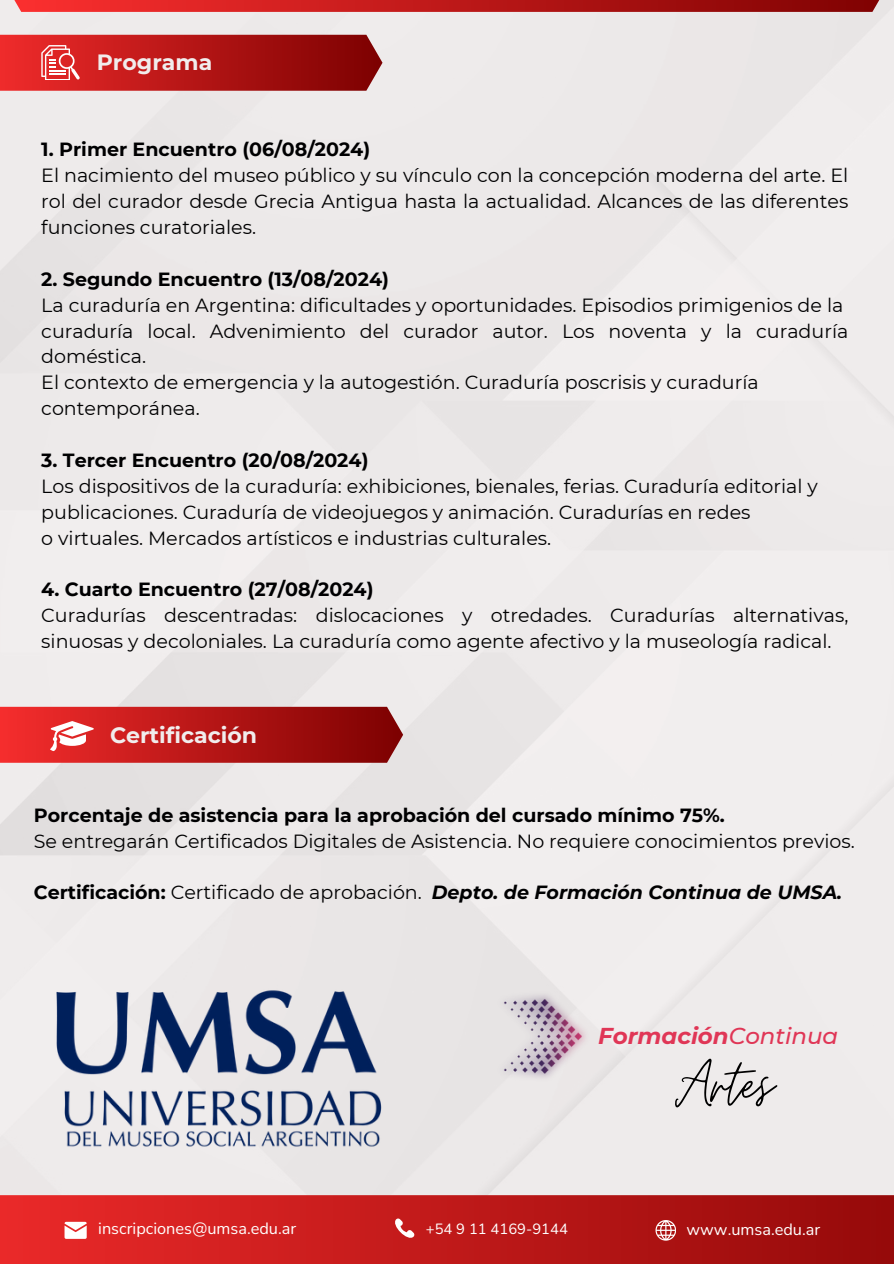
<style>
.page{position:relative;width:894px;height:1264px;background:#fff}
.page>*{position:absolute;margin:0;border:0;box-sizing:border-box;transform-origin:0 0}
.t1{font:70.05px "Moon Time";color:#000}
.t2{font:italic 700 22.95px "Montserrat";color:#e03656}
.t3{font:700 22.05px "Montserrat";color:#f1eded}
.t4{font:19.05px/25.8px "Montserrat";color:#000001}
.t5{font:italic 700 19.05px "Montserrat";color:#000001}
.t6{font:16.35px "Nunito";color:#fffffe}
.t7{font:14.85px "Nunito";color:#fffffe}
.s1{font-weight:700}
.s2{font-style:normal}
.s3{font-weight:400;font-style:normal}
.s4{font-weight:500}
</style>
<div class="page">
<div style="left:0;top:12px;width:893px;height:1183px;background:#eeebeb"></div>
<svg style="left:0;top:0;width:893px;height:12px;background:#bf2222"></svg>
<svg style="left:0;top:35px;width:382px;height:56px;background:#b81f1f"></svg>
<svg style="left:0;top:706px;width:403px;height:56px;background:#bc2424"></svg>
<div style="left:0;top:1195px;width:893px;height:68px;background:linear-gradient(to right,#ea2929,#950a0a)"></div>
<svg style="left:64px;top:1221px;width:23px;height:17px"></svg>
<svg style="left:390px;top:1218px;width:24px;height:24px"></svg>
<svg style="left:655px;top:1219px;width:20px;height:21px"></svg>
<img style="left:43px;top:976px;width:352px;height:181px">
<img style="left:496px;top:991px;width:93px;height:90px">
<h3 class="t3" style="left:97px;top:49px;width:117px">Programa</h3>
<p class="t4" style="left:41px;top:137px;width:808px"><span class="s1">1. Primer Encuentro (06/08/2024)<br></span>El nacimiento del museo público y su vínculo con la concepción moderna del arte. El rol del curador desde Grecia Antigua hasta la actualidad. Alcances de las diferentes funciones curatoriales.</p>
<h2 class="t4" style="left:41px;top:266px;width:808px"><span class="s1">2. Segundo Encuentro (13/08/2024)<br></span>La curaduría en Argentina: dificultades y oportunidades. Episodios primigenios de la curaduría local. Advenimiento del curador autor. Los noventa y la curaduría doméstica.<br>El contexto de emergencia y la autogestión. Curaduría poscrisis y curaduría contemporánea.</h2>
<h3 class="t4" style="left:41px;top:447px;width:778px"><span class="s1">3. Tercer Encuentro (20/08/2024)<br></span>Los dispositivos de la curaduría: exhibiciones, bienales, ferias. Curaduría editorial y publicaciones. Curaduría de videojuegos y animación. Curadurías en redes<br>o virtuales. Mercados artísticos e industrias culturales.</h3>
<h3 class="t4" style="left:41px;top:576px;width:808px"><span class="s1">4. Cuarto Encuentro (27/08/2024)<br></span>Curadurías descentradas: dislocaciones y otredades. Curadurías alternativas, sinuosas y decoloniales. La curaduría como agente afectivo y la museología radical.</h3>
<h3 class="t3" style="left:110px;top:722px;width:149px">Certificación</h3>
<p class="t4" style="left:34px;top:802px;width:822px"><span class="s1">Porcentaje de asistencia para la aprobación del cursado mínimo 75%.<br></span>Se entregarán Certificados Digitales de Asistencia. No requiere conocimientos previos.</p>
<h2 class="t5" style="left:34px;top:880px;width:809px"><span class="s2">Certificación:</span> <span class="s3">Certificado de aprobación.</span> Depto. de Formación Continua de UMSA.</h2>
<h1 class="t2" style="left:598px;top:1021px;width:242px">Formación<span class="s4">Continua</span></h1>
<p class="t1" style="left:674px;top:1041px;width:100px">Artes</p>
<h3 class="t6" style="left:98px;top:1217px;width:199px">inscripciones@umsa.edu.ar</h3>
<h3 class="t7" style="left:426px;top:1219px;width:143px">+54 9 11 4169-9144</h3>
<p class="t6" style="left:686px;top:1218px;width:135px">www.umsa.edu.ar</p>
</div>
